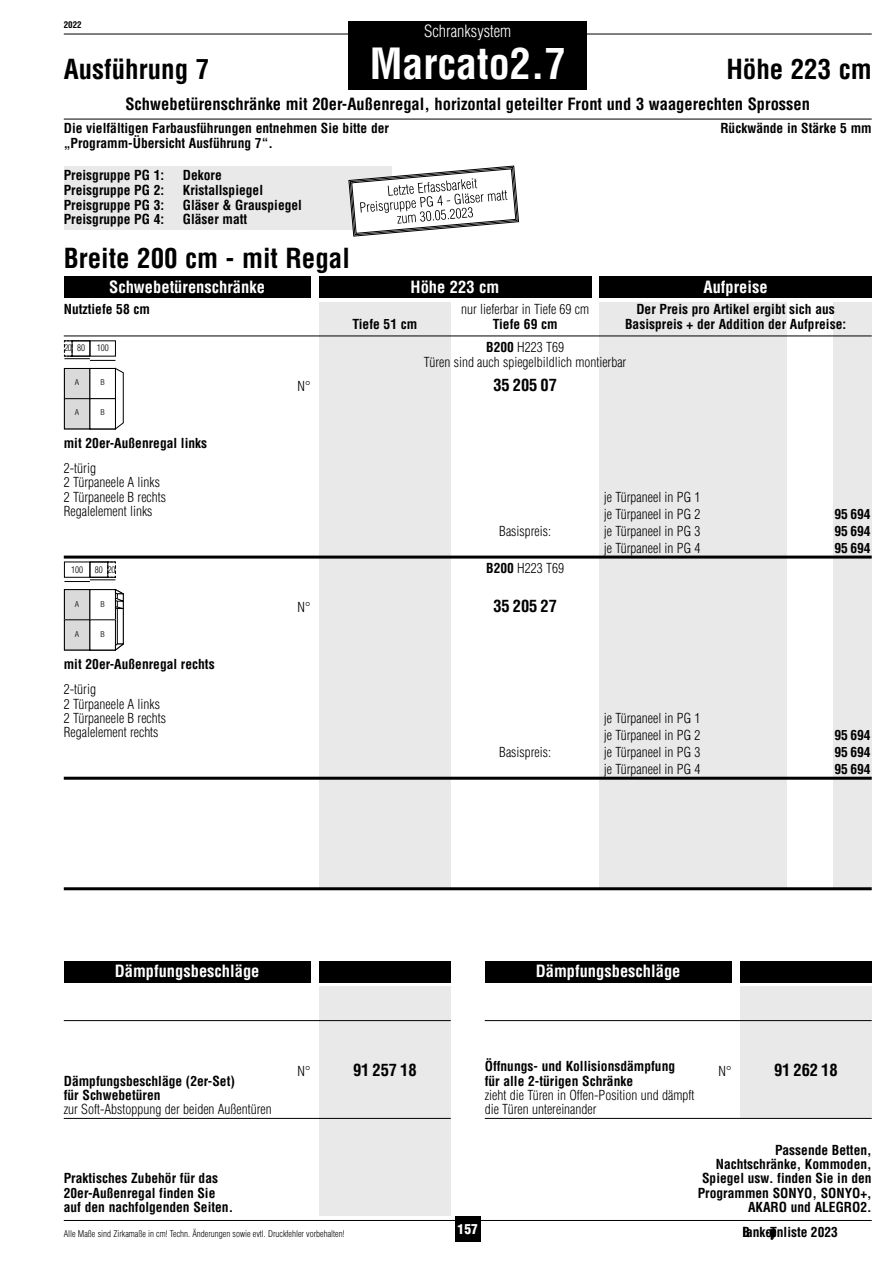
<style>
.page{position:relative;width:893px;height:1263px;background:#fff}
.page>*{position:absolute;margin:0;border:0;box-sizing:border-box;transform-origin:0 0}
.t1{font:700 condensed 42px "Helvetica LT Std";color:#fff}
.t2{font:700 condensed 27px "Helvetica LT Std";color:#000}
.t3{font:700 condensed 16.5px "Helvetica LT Std";color:#000}
.t4{font:700 condensed 16.5px "Helvetica LT Std";color:#fff}
.t5{font:300 condensed 16.5px "Helvetica LT Std";color:#fff}
.t6{font:700 condensed 13.5px/14.2px "Helvetica LT Std";color:#000}
.t7{font:300 condensed 13.5px/14.2px "Helvetica LT Std";color:#000}
.t8{font:900 condensed 13.5px "Helvetica LT Std";color:#fff}
.t9{font:300 condensed 9px "Helvetica LT Std";color:#000}
.t10{font:300 condensed 9px "Helvetica";color:#000}
.t11{font:700 condensed 9px "Helvetica LT Std";color:#000}
.t12{font:300 condensed 7.8px "Helvetica";color:#000;scale:1.12 1}
.s1{font-weight:700}
.s2{font-family:"Helvetica LT Std"}
</style>
<div class="page">
<div style="left:740px;top:986px;width:132px;height:132px;background:#e9e9e9"></div>
<div style="left:319px;top:986px;width:132px;height:230px;background:#e9e9e9"></div>
<hr style="left:64px;top:1220px;width:808px;height:1px;background:#000">
<div style="left:455px;top:1216px;width:25px;height:26px;background:#000"></div>
<hr style="left:485px;top:1020px;width:387px;height:1px;background:#000">
<div style="left:485px;top:961px;width:246px;height:21px;background:#000"></div>
<div style="left:740px;top:961px;width:132px;height:21px;background:#000"></div>
<hr style="left:485px;top:1118px;width:387px;height:1px;background:#000">
<hr style="left:64px;top:1020px;width:387px;height:1px;background:#000">
<div style="left:319px;top:961px;width:132px;height:21px;background:#000"></div>
<div style="left:64px;top:961px;width:246px;height:21px;background:#000"></div>
<hr style="left:64px;top:1118px;width:387px;height:1px;background:#000">
<div style="left:64px;top:166px;width:328px;height:64px;background:#e9e9e9"></div>
<div style="left:600px;top:302px;width:187px;height:587px;background:#e9e9e9"></div>
<div style="left:833px;top:302px;width:39px;height:587px;background:#e9e9e9"></div>
<div style="left:319px;top:302px;width:132px;height:587px;background:#e9e9e9"></div>
<hr style="left:64px;top:34px;width:808px;height:1px;background:#000">
<div style="left:349px;top:21px;width:238px;height:68px;background:#000"></div>
<hr style="left:64px;top:119px;width:808px;height:1px;background:#000">
<svg style="left:64px;top:340px;width:60px;height:90px"></svg>
<div style="left:90px;top:398px;width:26px;height:31px;background:#fff;border:1px solid #000"></div>
<svg style="left:64px;top:562px;width:60px;height:89px"></svg>
<div style="left:64px;top:276px;width:246px;height:22px;background:#000"></div>
<hr style="left:64px;top:336px;width:808px;height:1px;background:#000">
<hr style="left:64px;top:556px;width:808px;height:3px;background:#000">
<hr style="left:64px;top:777px;width:808px;height:3px;background:#000">
<div style="left:319px;top:276px;width:272px;height:22px;background:#000"></div>
<hr style="left:64px;top:887px;width:808px;height:3px;background:#000">
<div style="left:600px;top:276px;width:272px;height:22px;background:#000"></div>
<svg style="left:348px;top:166px;width:171px;height:71px"></svg>
<p class="t11" style="left:64px;top:19px;width:19px">2022</p>
<h2 class="t2" style="left:64px;top:52px;width:147px">Ausführung 7</h2>
<p class="t5" style="left:424px;top:21px;width:89px">Schranksystem</p>
<h1 class="t1" style="left:370px;top:37px;width:197px">Marcato2.7</h1>
<h2 class="t2" style="left:726px;top:52px;width:147px">Höhe 223 cm</h2>
<p class="t3" style="left:125px;top:93px;width:686px">Schwebetürenschränke mit 20er-Außenregal, horizontal geteilter Front und 3 waagerechten Sprossen</p>
<p class="t6" style="left:64px;top:121px;width:327px">Die vielfältigen Farbausführungen entnehmen Sie bitte der</p>
<p class="t6" style="left:720px;top:121px;width:153px">Rückwände in Stärke 5 mm</p>
<p class="t6" style="left:64px;top:136px;width:211px">„Programm-Übersicht Ausführung 7“.</p>
<p class="t6" style="left:64px;top:167px;width:102px;line-height:14.9px;text-align:justify">Preisgruppe PG 1:<br>Preisgruppe PG 2:<br>Preisgruppe PG 3:</p>
<p class="t6" style="left:183px;top:167px;width:121px;line-height:14.9px">Dekore<br>Kristallspiegel<br>Gläser &amp; Grauspiegel</p>
<p class="t6" style="left:64px;top:212px;width:102px">Preisgruppe PG 4:</p>
<p class="t6" style="left:183px;top:212px;width:66px">Gläser matt</p>
<h2 class="t2" style="left:64px;top:241px;width:288px">Breite 200 cm - mit Regal</h2>
<p class="t4" style="left:109px;top:276px;width:157px">Schwebetürenschränke</p>
<p class="t6" style="left:64px;top:302px;width:88px">Nutztiefe 58 cm</p>
<p class="t7" style="left:461px;top:302px;width:129px">nur lieferbar in Tiefe 69 cm</p>
<p class="t6" style="left:636px;top:302px;width:200px">Der Preis pro Artikel ergibt sich aus</p>
<p class="t4" style="left:411px;top:276px;width:90px">Höhe 223 cm</p>
<p class="t4" style="left:704px;top:276px;width:66px">Aufpreise</p>
<p class="t9" style="left:65px;top:343px;width:22px">20 80</p>
<p class="t9" style="left:97px;top:343px;width:13px">100</p>
<p class="t12" style="left:75px;top:378px;width:5px">A</p>
<p class="t12" style="left:100px;top:378px;width:5px">B</p>
<p class="t12" style="left:75px;top:408px;width:5px">A</p>
<p class="t12" style="left:100px;top:408px;width:5px">B</p>
<p class="t6" style="left:64px;top:436px;width:145px">mit 20er-Außenregal links</p>
<p class="t6" style="left:352px;top:316px;width:66px">Tiefe 51 cm</p>
<p class="t6" style="left:493px;top:316px;width:66px">Tiefe 69 cm</p>
<p class="t6" style="left:625px;top:316px;width:223px">Basispreis + der Addition der Aufpreise:</p>
<p class="t7" style="left:424px;top:355px;width:204px">Türen sind auch spiegelbildlich montierbar</p>
<p class="t7" style="left:486px;top:340px;width:79px"><span class="s1">B200</span> H223 T69</p>
<p class="t7" style="left:297px;top:379px;width:14px">N°</p>
<p class="t3" style="left:493px;top:375px;width:65px">35 205 07</p>
<p class="t7" style="left:64px;top:461px;width:98px">2-türig<br>2 Türpaneele A links</p>
<p class="t7" style="left:64px;top:504px;width:90px">Regalelement links</p>
<p class="t7" style="left:64px;top:490px;width:104px">2 Türpaneele B rechts</p>
<p class="t7" style="left:604px;top:490px;width:98px">je Türpaneel in PG 1</p>
<p class="t7" style="left:604px;top:507px;width:98px">je Türpaneel in PG 2</p>
<p class="t6" style="left:834px;top:507px;width:38px">95 694</p>
<p class="t7" style="left:499px;top:524px;width:53px">Basispreis:</p>
<p class="t7" style="left:604px;top:524px;width:98px">je Türpaneel in PG 3</p>
<p class="t6" style="left:834px;top:524px;width:38px">95 694</p>
<p class="t7" style="left:604px;top:541px;width:98px">je Türpaneel in PG 4</p>
<p class="t6" style="left:834px;top:541px;width:38px">95 694</p>
<p class="t10" style="left:71px;top:564px;width:13px">100</p>
<p class="t10" style="left:95px;top:564px;width:22px">80 <span class="s2">20</span></p>
<p class="t7" style="left:486px;top:561px;width:79px"><span class="s1">B200</span> H223 T69</p>
<p class="t12" style="left:75px;top:599px;width:5px">A</p>
<p class="t12" style="left:100px;top:599px;width:5px">B</p>
<p class="t12" style="left:75px;top:629px;width:5px">A</p>
<p class="t12" style="left:100px;top:629px;width:5px">B</p>
<p class="t7" style="left:297px;top:600px;width:14px">N°</p>
<p class="t3" style="left:493px;top:596px;width:65px">35 205 27</p>
<p class="t6" style="left:64px;top:657px;width:152px">mit 20er-Außenregal rechts</p>
<p class="t7" style="left:64px;top:682px;width:104px">2-türig<br>2 Türpaneele A links<br>2 Türpaneele B rechts<br>Regalelement rechts</p>
<p class="t7" style="left:499px;top:745px;width:53px">Basispreis:</p>
<p class="t7" style="left:604px;top:709px;width:98px;line-height:17px">je Türpaneel in PG 1 je Türpaneel in PG 2</p>
<p class="t6" style="left:834px;top:728px;width:38px">95 694</p>
<p class="t7" style="left:604px;top:745px;width:98px">je Türpaneel in PG 3</p>
<p class="t6" style="left:834px;top:745px;width:38px">95 694</p>
<p class="t7" style="left:604px;top:762px;width:98px">je Türpaneel in PG 4</p>
<p class="t6" style="left:834px;top:762px;width:38px">95 694</p>
<p class="t4" style="left:115px;top:961px;width:146px">Dämpfungsbeschläge</p>
<p class="t6" style="left:64px;top:1073px;width:173px">Dämpfungsbeschläge (2er-Set) für Schwebetüren</p>
<p class="t7" style="left:64px;top:1102px;width:210px">zur Soft-Abstoppung der beiden Außentüren</p>
<p class="t6" style="left:64px;top:1171px;width:171px">Praktisches Zubehör für das<br>20er-Außenregal finden Sie auf den nachfolgenden Seiten.</p>
<p class="t7" style="left:297px;top:1064px;width:14px">N°</p>
<p class="t3" style="left:353px;top:1059px;width:65px">91 257 18</p>
<p class="t4" style="left:536px;top:961px;width:146px">Dämpfungsbeschläge</p>
<p class="t6" style="left:485px;top:1059px;width:192px">Öffnungs- und Kollisionsdämpfung für alle 2-türigen Schränke</p>
<p class="t7" style="left:485px;top:1088px;width:211px">zieht die Türen in Offen-Position und dämpft die Türen untereinander</p>
<p class="t7" style="left:718px;top:1064px;width:14px">N°</p>
<p class="t3" style="left:774px;top:1059px;width:65px">91 262 18</p>
<p class="t6" style="left:698px;top:1143px;width:175px;text-align:right">Passende Betten,<br>Nachtschränke, Kommoden,<br>Spiegel usw. finden Sie in den<br>Programmen SONYO, SONYO+,<br>AKARO und ALEGRO2.</p>
<p class="t9" style="left:64px;top:1228px;width:282px">Alle Maße sind Zirkamaße in cm! Techn. Änderungen sowie evtl. Druckfehler vorbehalten!</p>
<p class="t8" style="left:458px;top:1221px;width:22px">157</p>
<p class="t6" style="left:742px;top:1225px;width:96px">lanko-Typenliste 2023</p>
<p class="t6" style="left:742px;top:1225px;width:8px">B</p>
</div>
